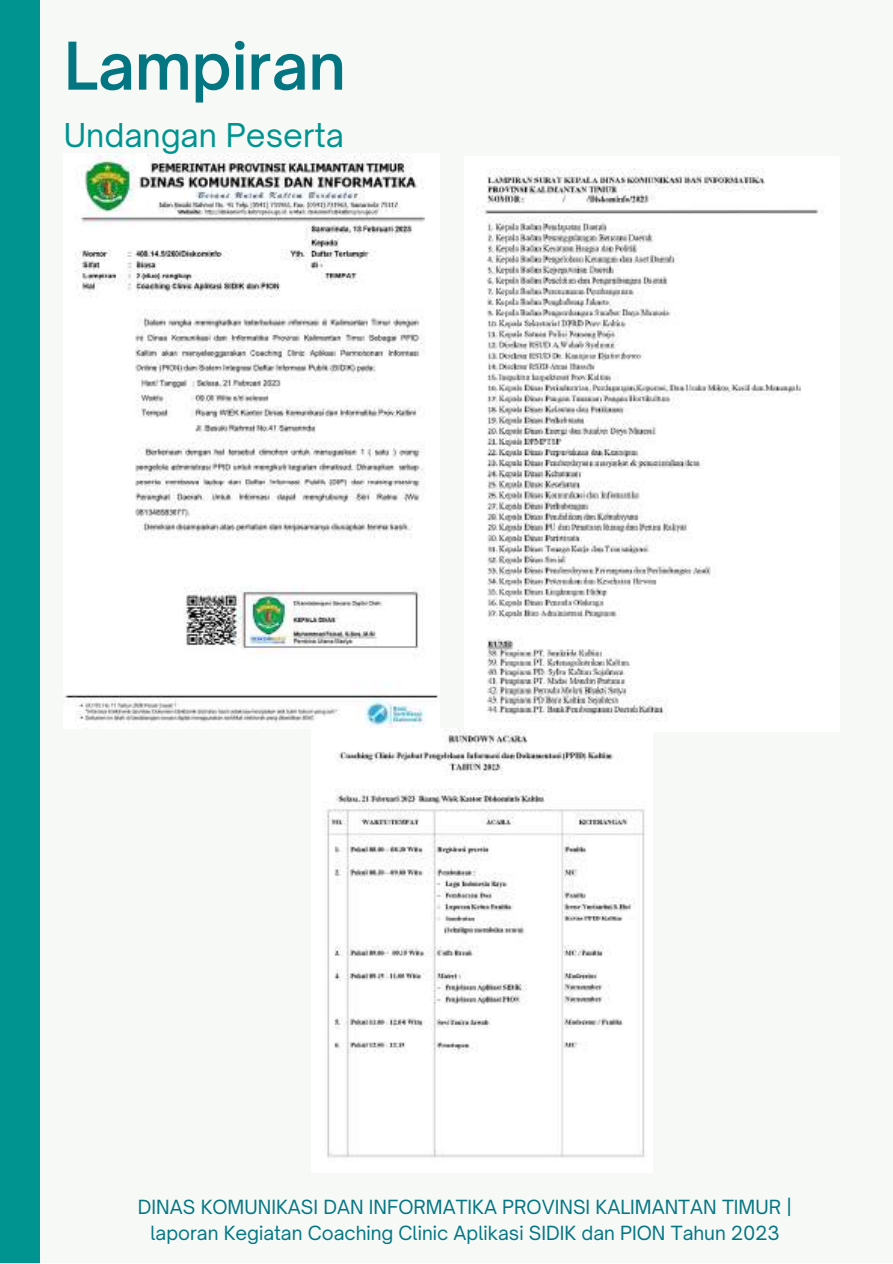
<style>
.page{position:relative;width:893px;height:1264px;background:#fff}
.page>*{position:absolute;margin:0;border:0;box-sizing:border-box;transform-origin:0 0}
.t1{font:600 63px "Open Sauce One";color:#037682}
.t2{font:31.5px "Open Sauce One";color:#009490}
.t3{font:18.75px/25.8px "Open Sauce One";color:#037682;text-align:center}
</style>
<div class="page">
<div style="left:0;top:0;width:892px;height:1262px;background:#f7f9f7"></div>
<div style="left:0;top:0;width:39px;height:1262px;background:#009490"></div>
<img style="left:65px;top:154px;width:373px;height:573px">
<img style="left:485px;top:168px;width:333px;height:553px">
<img style="left:327px;top:728px;width:318px;height:430px">
<h1 class="t1" style="left:64px;top:27px;width:283px">Lampiran</h1>
<h2 class="t2" style="left:64px;top:115px;width:281px">Undangan Peserta</h2>
<p class="t3" style="left:138px;top:1193px;width:656px">DINAS KOMUNIKASI DAN INFORMATIKA PROVINSI KALIMANTAN TIMUR | laporan Kegiatan Coaching Clinic Aplikasi SIDIK dan PION Tahun 2023</p>
</div>
